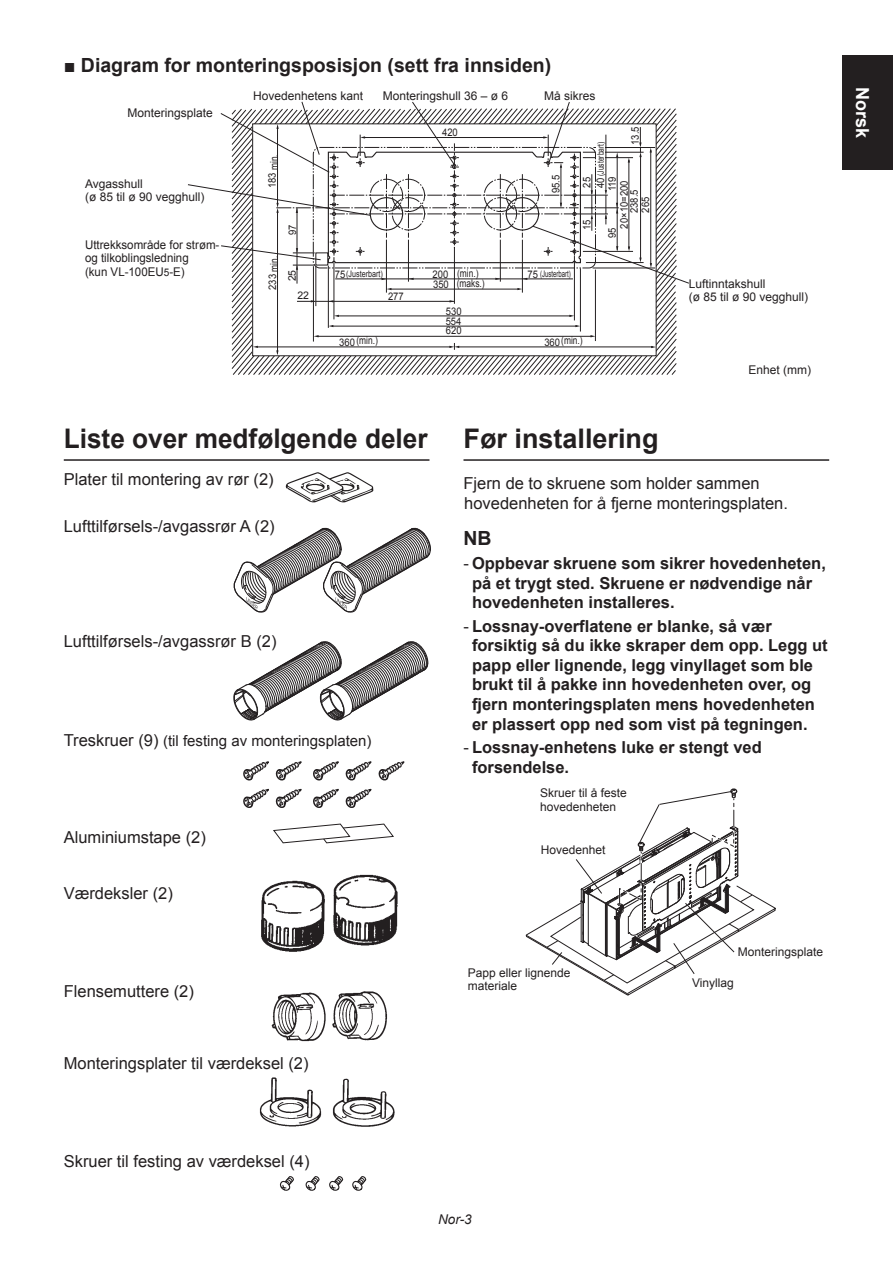
<style>
.page{position:relative;width:893px;height:1263px;background:#fff}
.page>*{position:absolute;margin:0;border:0;box-sizing:border-box;transform-origin:0 0}
.t1{font:700 27px "Arial";color:#231f20}
.t2{font:700 19.5px "Arial";color:#231f20}
.t3{font:700 18px "Arial";color:#fff}
.t4{font:700 16.5px/19.5px "Arial";color:#231f20}
.t5{font:16.5px/19.5px "Arial";color:#231f20}
.t6{font:15px "Arial";color:#231f20}
.t7{font:italic 13.5px "Arial";color:#231f20}
.t8{font:12px/13.5px "Arial";color:#231f20}
.t9{font:12px/13.5px "Arial";color:#231f20;scale:.96 1}
.t10{font:10.5px/9.9px "Arial";color:#231f20;scale:.9 1}
.t11{font:10.5px "Arial";color:#231f20;scale:.8 1}
.t12{font:10.5px "Arial";color:#231f20}
.t13{font:9px "Arial";color:#231f20;scale:.8 1}
.t14{font:9px "Arial";color:#231f20;scale:.67 1}
.t15{font:9px "Arial";color:#231f20;scale:.74 1}
.s1{font-size:10.5px}
.s2{font-size:16.5px}
.s3{font-weight:400}
</style>
<div class="page">
<div style="left:842px;top:55px;width:51px;height:115px;background:#231f20"></div>
<img style="left:259px;top:991px;width:136px;height:136px">
<img style="left:261px;top:874px;width:137px;height:78px">
<svg style="left:243px;top:761px;width:59px;height:47px"></svg>
<svg style="left:313px;top:761px;width:92px;height:47px"></svg>
<svg style="left:285px;top:472px;width:89px;height:31px"></svg>
<svg style="left:279px;top:1176px;width:15px;height:15px"></svg>
<svg style="left:305px;top:1176px;width:15px;height:15px"></svg>
<svg style="left:329px;top:1176px;width:15px;height:15px"></svg>
<svg style="left:352px;top:1176px;width:15px;height:15px"></svg>
<svg style="left:233px;top:527px;width:198px;height:86px"></svg>
<svg style="left:233px;top:641px;width:196px;height:80px"></svg>
<svg style="left:273px;top:823px;width:121px;height:21px"></svg>
<hr style="left:64px;top:459px;width:365px;height:2px;background:#231f20">
<hr style="left:463px;top:459px;width:366px;height:2px;background:#231f20">
<svg style="left:525px;top:788px;width:251px;height:208px"></svg>
<svg style="left:188px;top:101px;width:501px;height:274px"></svg>
<div style="left:596px;top:138px;width:8px;height:38px;background:#fff"></div>
<p class="t2" style="left:64px;top:52px;width:489px">■ Diagram for monteringsposisjon (sett fra innsiden)</p>
<p class="t8" style="left:128px;top:106px;width:87px">Monteringsplate</p>
<p class="t8" style="left:85px;top:177px;width:121px">Avgasshull<br>(ø 85 til ø 90 vegghull)</p>
<p class="t9" style="left:85px;top:238px;width:142px">Uttrekksområde for strøm&shy;og tilkoblingsledning<br>(kun VL-100EU<span class="s1">5</span>-E)</p>
<p class="t8" style="left:253px;top:89px;width:112px">Hovedenhetens kant</p>
<p class="t8" style="left:544px;top:89px;width:53px">Må sikres</p>
<p class="t8" style="left:383px;top:89px;width:127px">Monteringshull 36 – ø 6</p>
<p class="t10" style="left:630px;top:145px;width:22px;rotate:-90deg">13.5</p>
<p class="t10" style="left:442px;top:128px;width:19px">420</p>
<p class="t15" style="left:595px;top:176px;width:48px;rotate:-90deg">(Justerbart)</p>
<p class="t11" style="left:267px;top:170px;width:21px;rotate:-90deg">min.</p>
<p class="t10" style="left:267px;top:188px;width:19px;rotate:-90deg">183</p>
<p class="t10" style="left:551px;top:193px;width:22px;rotate:-90deg">95.5</p>
<p class="t10" style="left:606px;top:228px;width:60px;line-height:12px;text-indent:37px;rotate:-90deg">119<br>20×10=200</p>
<p class="t10" style="left:582px;top:188px;width:13px;rotate:-90deg">25</p>
<p class="t10" style="left:596px;top:188px;width:13px;rotate:-90deg">40</p>
<p class="t10" style="left:629px;top:213px;width:28px;line-height:11.1px;rotate:-90deg">238.5<br>265</p>
<p class="t10" style="left:582px;top:230px;width:13px;rotate:-90deg">15</p>
<p class="t10" style="left:288px;top:235px;width:13px;rotate:-90deg">97</p>
<p class="t12" style="left:285px;top:281px;width:13px;rotate:-90deg">25</p>
<p class="t10" style="left:607px;top:238px;width:13px;rotate:-90deg">95</p>
<p class="t11" style="left:267px;top:272px;width:21px;rotate:-90deg">min.</p>
<p class="t11" style="left:457px;top:266px;width:28px">(min.)</p>
<p class="t10" style="left:433px;top:269px;width:19px">200</p>
<p class="t10" style="left:335px;top:269px;width:13px">75</p>
<p class="t10" style="left:527px;top:270px;width:13px">75</p>
<p class="t13" style="left:346px;top:268px;width:48px">(Justerbart)</p>
<p class="t14" style="left:540px;top:268px;width:48px">(Justerbart)</p>
<p class="t10" style="left:268px;top:290px;width:19px;rotate:-90deg">233</p>
<p class="t11" style="left:457px;top:277px;width:36px">(maks.)</p>
<p class="t10" style="left:433px;top:279px;width:19px">350</p>
<p class="t10" style="left:446px;top:306px;width:19px;text-align:justify">530<br>554<br>620</p>
<p class="t12" style="left:297px;top:289px;width:13px">22</p>
<p class="t10" style="left:388px;top:292px;width:19px">277</p>
<p class="t11" style="left:356px;top:334px;width:28px">(min.)</p>
<p class="t11" style="left:561px;top:334px;width:28px">(min.)</p>
<p class="t10" style="left:339px;top:337px;width:19px">360</p>
<p class="t10" style="left:544px;top:337px;width:19px">360</p>
<p class="t8" style="left:689px;top:277px;width:121px">Luftinntakshull<br>(ø 85 til ø 90 vegghull)</p>
<p class="t8" style="left:748px;top:363px;width:64px">Enhet (mm)</p>
<h1 class="t1" style="left:64px;top:421px;width:365px">Liste over medfølgende deler</h1>
<p class="t5" style="left:64px;top:470px;width:211px">Plater til montering av rør (2)</p>
<p class="t5" style="left:64px;top:517px;width:212px">Lufttilførsels-/avgassrør A (2)</p>
<p class="t5" style="left:64px;top:631px;width:214px">Lufttilførsels-/avgassrør B (2)</p>
<p class="t6" style="left:64px;top:731px;width:309px"><span class="s2">Treskruer (9)</span> (til festing av monteringsplaten)</p>
<p class="t5" style="left:64px;top:828px;width:144px">Aluminiumstape (2)</p>
<p class="t5" style="left:64px;top:884px;width:111px">Værdeksler (2)</p>
<p class="t5" style="left:64px;top:981px;width:132px">Flensemuttere (2)</p>
<p class="t5" style="left:64px;top:1053px;width:246px">Monteringsplater til værdeksel (2)</p>
<h1 class="t1" style="left:463px;top:421px;width:197px">Før installering</h1>
<p class="t5" style="left:463px;top:474px;width:326px">Fjern de to skruene som holder sammen hovedenheten for å fjerne monteringsplaten.</p>
<p class="t2" style="left:463px;top:526px;width:30px">NB</p>
<p class="t4" style="left:472px;top:554px;width:355px;text-indent:-8px"><span class="s3">-</span> Oppbevar skruene som sikrer hovedenheten, på et trygt sted. Skruene er nødvendige når hovedenheten installeres.</p>
<p class="t4" style="left:472px;top:617px;width:357px;text-indent:-8px"><span class="s3">-</span> Lossnay-overflatene er blanke, så vær forsiktig så du ikke skraper dem opp. Legg ut papp eller lignende, legg vinyllaget som ble brukt til å pakke inn hovedenheten over, og fjern monteringsplaten mens hovedenheten er plassert opp ned som vist på tegningen.</p>
<p class="t4" style="left:472px;top:738px;width:291px;text-indent:-8px"><span class="s3">-</span> Lossnay-enhetens luke er stengt ved forsendelse.</p>
<p class="t8" style="left:540px;top:786px;width:88px">Skruer til å feste hovedenheten</p>
<p class="t8" style="left:541px;top:843px;width:66px">Hovedenhet</p>
<p class="t8" style="left:738px;top:946px;width:87px">Monteringsplate</p>
<p class="t8" style="left:468px;top:966px;width:104px">Papp eller lignende materiale</p>
<p class="t8" style="left:692px;top:976px;width:43px">Vinyllag</p>
<p class="t3" style="left:874px;top:87px;width:53px;rotate:90deg">Norsk</p>
<p class="t5" style="left:64px;top:1152px;width:247px">Skruer til festing av værdeksel (4)</p>
<p class="t7" style="left:438px;top:1210px;width:35px">Nor-3</p>
</div>
